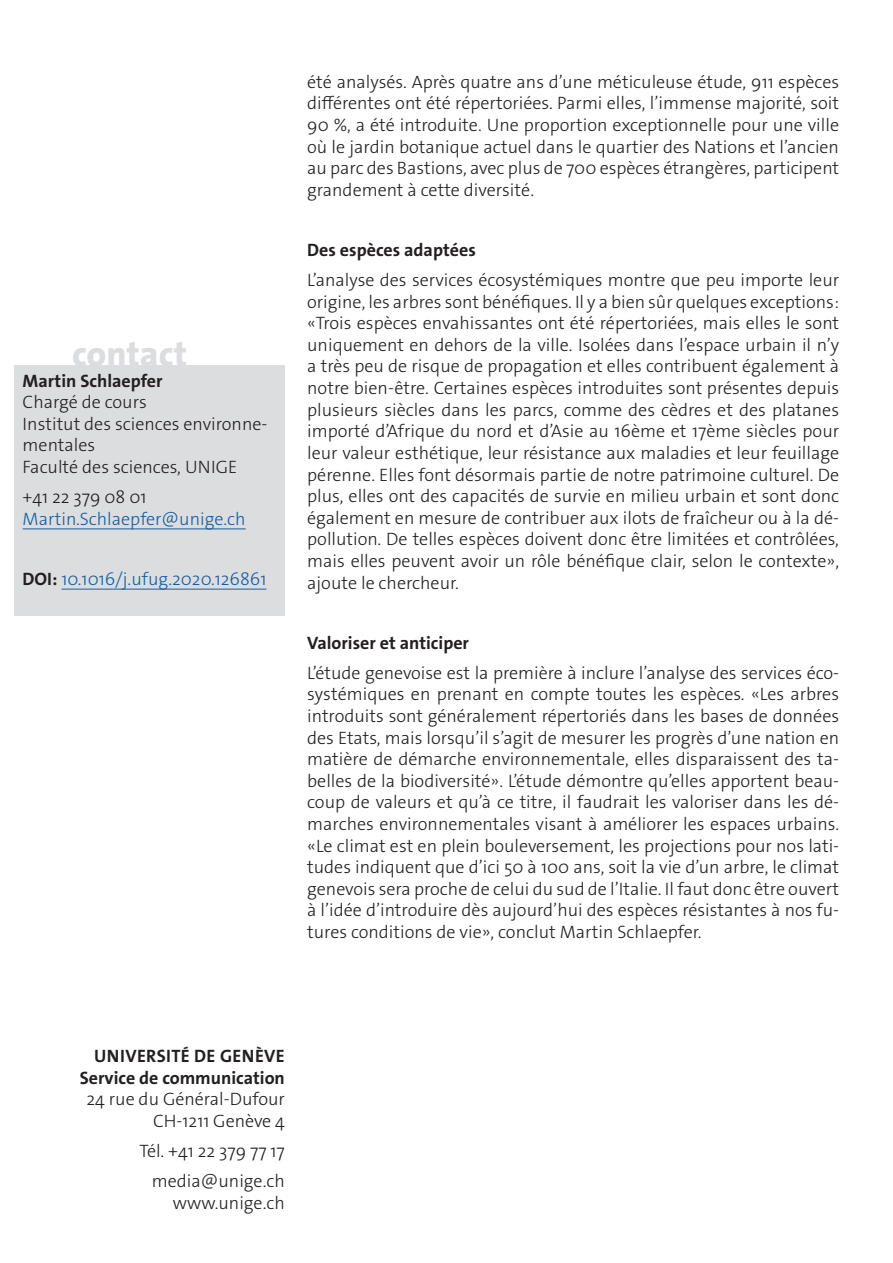
<style>
.page{position:relative;width:893px;height:1263px;background:#fff}
.page>*{position:absolute;margin:0;border:0;box-sizing:border-box;transform-origin:0 0}
._4__texte_courant{font:800 35.7px "The Sans Os F";color:#dcdddf}
._4__texte_courant-2{font:300 18px/21.6px "The Sans Os F";color:#231f20;text-align:justify}
.texte_courant{font:300 18px/21.6px "The Sans Os F";color:#231f20;text-align:right}
._4__texte_courant-3{font:300 18px/21.6px "The Sans Os F";color:#175d9e}
._4__texte_courant-4{font:700 18px "The Sans Os F";color:#231f20}
.texte_courant-2{font:700 18px "The Sans Os F";letter-spacing:.02em;color:#231f20}
.s1{font-weight:700}
.s2{color:#231f20}
.s3{font-weight:700;color:#231f20}
</style>
<div class="page">
<div style="left:14px;top:365px;width:271px;height:250px;background:#dcdddf"></div>
<hr style="left:23px;top:528px;width:223px;height:1px;background:#175d9e">
<hr style="left:61px;top:589px;width:205px;height:1px;background:#175d9e">
<p class="_4__texte_courant" style="left:72px;top:330px;width:116px">contact</p>
<p class="_4__texte_courant-2" style="left:23px;top:370px;width:246px;text-align:left"><span class="s1">Martin Schlaepfer<br></span>Chargé de cours<br>Institut des sciences environne&shy;mentales<br>Faculté des sciences, UNIGE</p>
<p class="_4__texte_courant-3" style="left:23px;top:486px;width:225px"><span class="s2">+41 22 379 08 01<br></span>Martin.Schlaepfer@unige.ch</p>
<p class="_4__texte_courant-3" style="left:23px;top:568px;width:245px"><span class="s3">DOI:</span> 10.1016/j.ufug.2020.126861</p>
<p class="_4__texte_courant-2" style="left:307px;top:71px;width:533px">été analysés. Après quatre ans d’une méticuleuse étude, 911 espèces différentes ont été répertoriées. Parmi elles, l’immense majorité, soit 90 %, a été introduite. Une proportion exceptionnelle pour une ville où le jardin botanique actuel dans le quartier des Nations et l’ancien au parc des Bastions, avec plus de 700 espèces étrangères, participent grandement à cette diversité.</p>
<p class="_4__texte_courant-4" style="left:307px;top:238px;width:170px">Des espèces adaptées</p>
<p class="_4__texte_courant-2" style="left:307px;top:269px;width:533px">L’analyse des services écosystémiques montre que peu importe leur origine, les arbres sont bénéfiques. Il y a bien sûr quelques exceptions: «Trois espèces envahissantes ont été répertoriées, mais elles le sont uniquement en dehors de la ville. Isolées dans l’espace urbain il n’y a très peu de risque de propagation et elles contribuent également à notre bien-être. Certaines espèces introduites sont présentes depuis plusieurs siècles dans les parcs, comme des cèdres et des platanes importé d’Afrique du nord et d’Asie au 16ème et 17ème siècles pour leur valeur esthétique, leur résistance aux maladies et leur feuillage pérenne. Elles font désormais partie de notre patrimoine culturel. De plus, elles ont des capacités de survie en milieu urbain et sont donc également en mesure de contribuer aux ilots de fraîcheur ou à la dé&shy;pollution. De telles espèces doivent donc être limitées et contrôlées, mais elles peuvent avoir un rôle bénéfique clair, selon le contexte», ajoute le chercheur.</p>
<p class="_4__texte_courant-4" style="left:307px;top:631px;width:163px">Valoriser et anticiper</p>
<p class="_4__texte_courant-2" style="left:307px;top:662px;width:533px">L’étude genevoise est la première à inclure l’analyse des services éco&shy;systémiques en prenant en compte toutes les espèces. «Les arbres introduits sont généralement répertoriés dans les bases de données des Etats, mais lorsqu’il s’agit de mesurer les progrès d’une nation en matière de démarche environnementale, elles disparaissent des ta&shy;belles de la biodiversité». L’étude démontre qu’elles apportent beau&shy;coup de valeurs et qu’à ce titre, il faudrait les valoriser dans les dé&shy;marches environnementales visant à améliorer les espaces urbains. «Le climat est en plein bouleversement, les projections pour nos lati&shy;tudes indiquent que d’ici 50 à 100 ans, soit la vie d’un arbre, le climat genevois sera proche de celui du sud de l’Italie. Il faut donc être ouvert à l’idée d’introduire dès aujourd’hui des espèces résistantes à nos fu&shy;tures conditions de vie», conclut Martin Schlaepfer.</p>
<p class="texte_courant-2" style="left:94px;top:1044px;width:192px">UNIVERSITÉ DE GENÈVE</p>
<p class="texte_courant" style="left:80px;top:1067px;width:207px"><span class="s1">Service de communication<br></span>24 rue du Général-Dufour<br>CH-1211 Genève 4</p>
<p class="texte_courant" style="left:139px;top:1140px;width:147px">Tél. +41 22 379 77 17</p>
<p class="texte_courant" style="left:152px;top:1170px;width:135px">media@unige.ch www.unige.ch</p>
</div>
